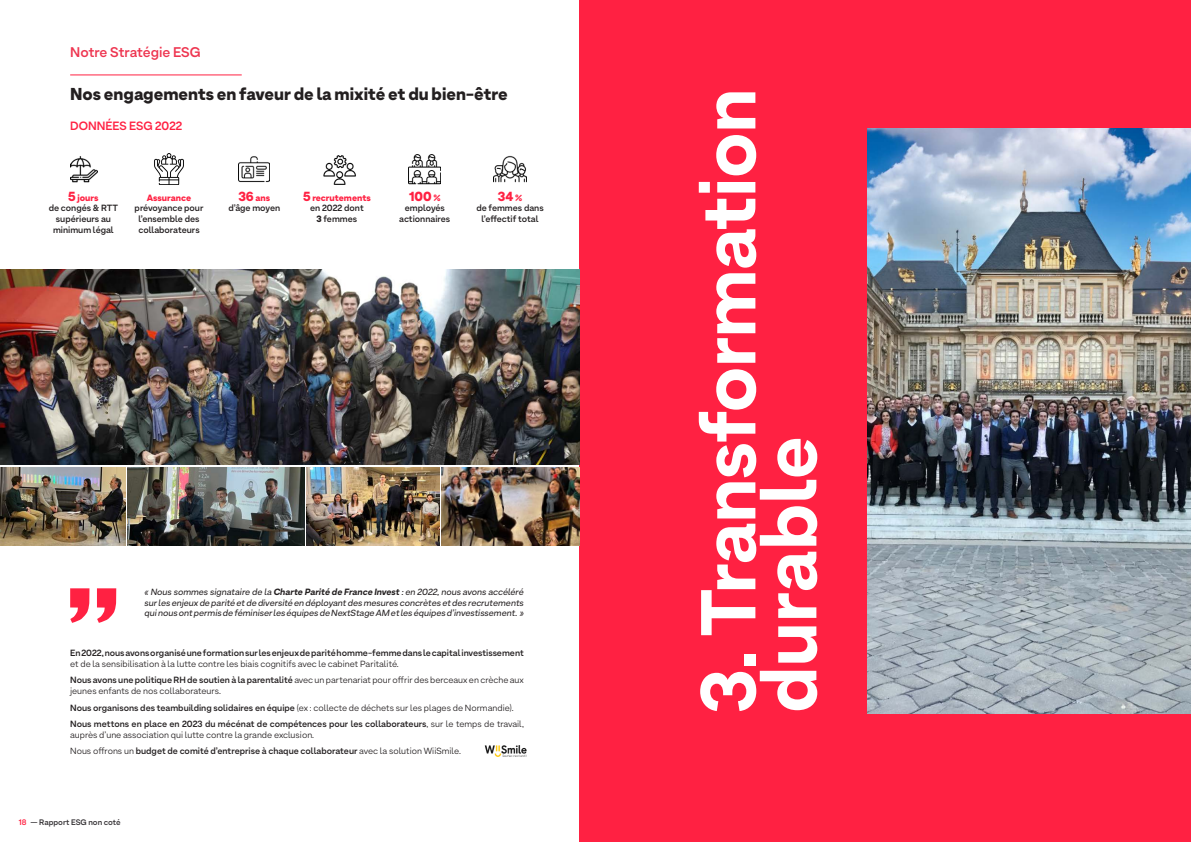
<style>
.page{position:relative;width:1191px;height:842px;background:#fff}
.page>*{position:absolute;margin:0;border:0;box-sizing:border-box;transform-origin:0 0}
.t1{font:800 76.9px/61px "Armin Grotesk";letter-spacing:-.01em;color:#fff}
.t2{font:900 17px "Armin Grotesk";color:#231f20}
.t3{font:600 14px "Armin Grotesk";color:#ee3550}
.t4{font:900 13px "Armin Grotesk";color:#ff2142}
.t5{font:600 12px "Armin Grotesk";color:#ff2142}
.t6{font:600 9px/10.8px "Armin Grotesk";color:#231f20;text-align:center}
.t7{font:9px/16.5px "Armin Grotesk";color:#231f20}
.t8{font:italic 9px/10.8px "Armin Grotesk";color:#231f20;text-align:justify}
.t9{font:900 9px "Armin Grotesk";color:#ff2142}
.t10{font:600 8px "Armin Grotesk";color:#333033}
.s1{font-weight:900;font-size:13px;color:#ff2142}
.s2{font-weight:900;color:#ff2142}
.s3{font-weight:900}
.s4{font-size:9px}
.s5{font-weight:800}
.s6{font-weight:600}
.s7{font-weight:400}
.s8{color:#ff2142}
</style>
<div class="page">
<div style="left:580px;top:0;width:611px;height:842px;background:#ff2142"></div>
<img style="left:867px;top:129px;width:324px;height:584px">
<hr style="left:70px;top:75px;width:172px;height:1px;background:#ff2142">
<img style="left:70px;top:156px;width:27px;height:27px">
<img style="left:154px;top:154px;width:30px;height:30px">
<img style="left:239px;top:156px;width:31px;height:27px">
<img style="left:323px;top:155px;width:33px;height:30px">
<img style="left:409px;top:154px;width:32px;height:31px">
<img style="left:493px;top:155px;width:34px;height:28px">
<img style="left:0;top:269px;width:580px;height:196px">
<img style="left:0;top:467px;width:439px;height:78px">
<img style="left:441px;top:467px;width:139px;height:78px">
<svg style="left:70px;top:588px;width:19px;height:35px"></svg>
<svg style="left:97px;top:588px;width:19px;height:35px"></svg>
<img style="left:484px;top:745px;width:42px;height:12px">
<h3 class="t3" style="left:70px;top:43px;width:132px">Notre Stratégie ESG</h3>
<h2 class="t2" style="left:70px;top:83px;width:439px">Nos engagements en faveur de la mixité et du bien-être</h2>
<h3 class="t5" style="left:70px;top:118px;width:114px">DONNÉES ESG 2022</h3>
<p class="t6" style="left:49px;top:193px;width:71px"><span class="s1">5</span> <span class="s2">jours<br></span>de congés &amp; RTT supérieurs au minimum légal</p>
<p class="t9" style="left:147px;top:192px;width:46px">Assurance</p>
<p class="t6" style="left:135px;top:204px;width:70px">prévoyance pour l’ensemble des collaborateurs</p>
<p class="t6" style="left:228px;top:193px;width:53px"><span class="s1">36</span> <span class="s2">ans </span>d’âge moyen</p>
<p class="t6" style="left:303px;top:193px;width:69px"><span class="s1">5</span> <span class="s2">recrutements </span>en 2022 dont<br><span class="s3">3</span> femmes</p>
<h3 class="t4" style="left:409px;top:188px;width:33px">100 <span class="s4">%</span></h3>
<p class="t6" style="left:399px;top:204px;width:53px">employés actionnaires</p>
<h3 class="t4" style="left:498px;top:188px;width:26px">34<span class="s4">%</span></h3>
<p class="t6" style="left:476px;top:204px;width:69px">de femmes dans l’effectif total</p>
<p class="t8" style="left:145px;top:587px;width:381px">« Nous sommes signataire de la <span class="s5">Charte Parité de France Invest</span> : en 2022, nous avons accéléré sur les enjeux de parité et de diversité en déployant des mesures concrètes et des recrutements qui nous ont permis de féminiser les équipes de NextStage AM et les équipes d’investissement. »</p>
<p class="t6" style="left:70px;top:648px;width:455px">En 2022, nous avons organisé une formation sur les enjeux de parité homme-femme dans le capital investissement</p>
<p class="t7" style="left:70px;top:656px;width:455px">et de la sensibilisation à la lutte contre les biais cognitifs avec le cabinet Paritalité.<br><span class="s6">Nous avons une politique RH de soutien à la parentalité</span> avec un partenariat pour offrir des berceaux en crèche aux</p>
<p class="t6" style="left:70px;top:683px;width:455px;line-height:16.5px;text-align:left"><span class="s7">jeunes enfants de nos collaborateurs.<br></span>Nous organisons des teambuilding solidaires en équipe <span class="s7">(ex : collecte de déchets sur les plages de Normandie).<br></span>Nous mettons en place en 2023 du mécénat de compétences pour les collaborateurs<span class="s7">, sur le temps de travail,</span></p>
<p class="t7" style="left:70px;top:727px;width:392px">auprès d’une association qui lutte contre la grande exclusion.<br>Nous offrons un <span class="s6">budget de comité d’entreprise à chaque collaborateur</span> avec la solution WiiSmile.</p>
<p class="t10" style="left:19px;top:817px;width:103px"><span class="s8">18</span> — Rapport ESG non coté</p>
<h1 class="t1" style="left:704px;top:713px;width:626px;rotate:-90deg">3. Transformation durable</h1>
</div>
